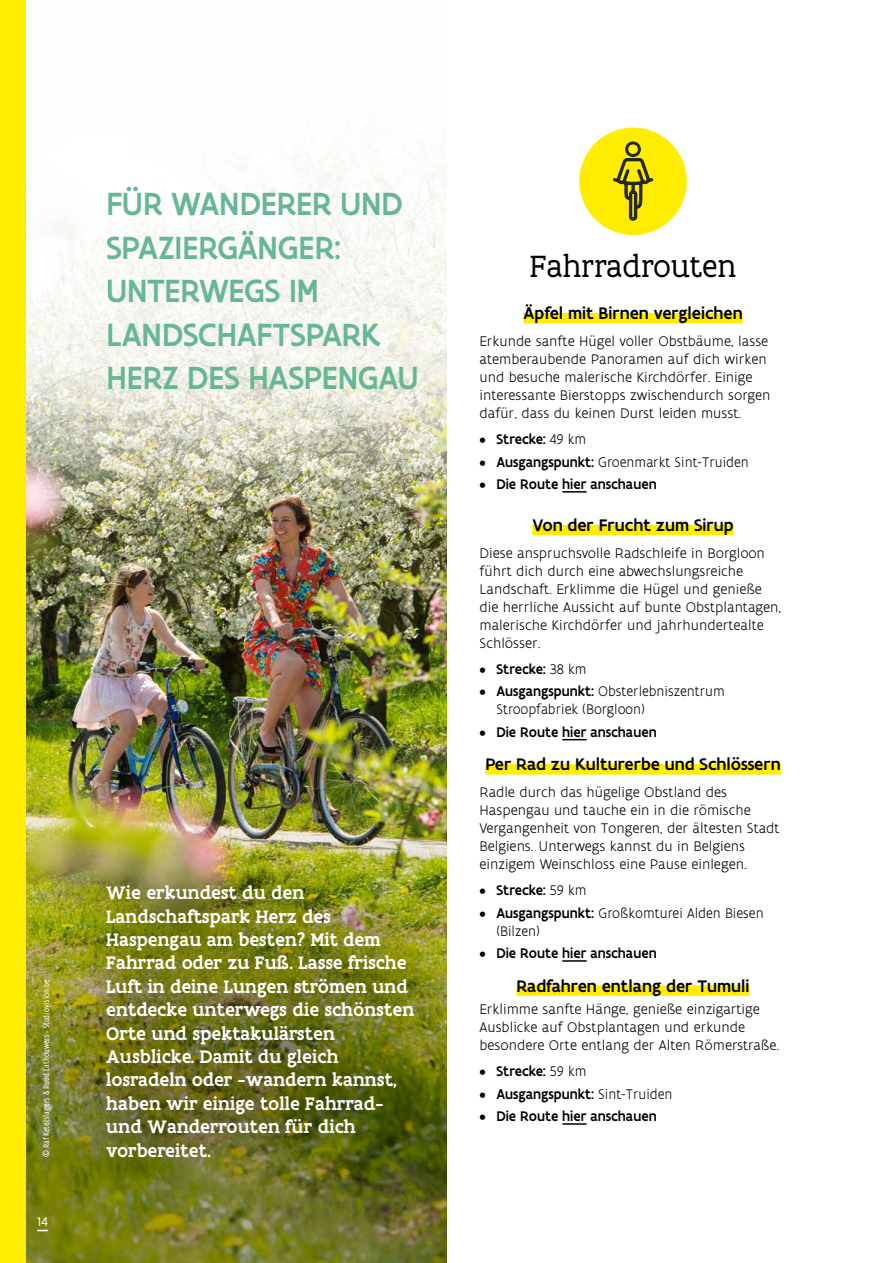
<style>
.page{position:relative;width:893px;height:1263px;background:#fff}
.page>*{position:absolute;margin:0;border:0;box-sizing:border-box;transform-origin:0 0}
.t1{font:500 34.5px/43.5px "Flanders Art Sans";color:#67b696;scale:.95 1}
.t2{font:33px "Flanders Art Serif";color:#000}
.t3{font:500 19.5px/23.4px "Flanders Art Serif";color:#fff}
.t4{font:500 18px "Flanders Art Sans";color:#000}
.t5{font:300 15px/18px "Flanders Art Sans";color:#000}
.t6{font:500 15px "Flanders Art Sans";color:#000;scale:.96 1}
.t7{font:300 15px/18px "Flanders Art Sans";color:#000;scale:.96 1}
.t8{font:13.5px "Flanders Art Sans";color:#fff}
.t9{font:condensed 9px "Flanders Art Sans";color:#fff}
.s1{font-weight:300}
.s2{font-weight:500}
</style>
<div class="page">
<img style="left:26px;top:531px;width:420px;height:211px">
<svg style="left:26px;top:146px;width:420px;height:385px"></svg>
<img style="left:26px;top:742px;width:420px;height:521px">
<div style="left:579px;top:128px;width:108px;height:107px;background:#ffed00;border-radius:50%"></div>
<svg style="left:613px;top:141px;width:41px;height:80px"></svg>
<img style="left:70px;top:850px;width:377px;height:344px">
<div style="left:0;top:0;width:26px;height:1263px;background:#ffed00"></div>
<div style="left:523px;top:313px;width:220px;height:10px;background:#ffed00"></div>
<hr style="left:562px;top:491px;width:25px;height:2px;background:#000">
<div style="left:532px;top:525px;width:202px;height:10px;background:#ffed00"></div>
<svg style="left:562px;top:739px;width:25px;height:1px"></svg>
<div style="left:485px;top:764px;width:296px;height:10px;background:#ffed00"></div>
<hr style="left:562px;top:960px;width:25px;height:2px;background:#000">
<div style="left:516px;top:985px;width:234px;height:11px;background:#ffed00"></div>
<hr style="left:562px;top:1123px;width:25px;height:2px;background:#000">
<h1 class="t1" style="left:106px;top:183px;width:330px">FÜR WANDERER UND<br>SPAZIERGÄNGER:<br>UNTERWEGS IM<br>LANDSCHAFTSPARK<br>HERZ DES HASPENGAU</h1>
<p class="t9" style="left:41px;top:1157px;width:178px;rotate:-90deg">© Raf Ketelslagers &amp; Ruud Lathouwers - Studiovision.be</p>
<p class="t8" style="left:37px;top:1213px;width:12px">14</p>
<p class="t3" style="left:106px;top:881px;width:309px">Wie erkundest du den<br>Landschaftspark Herz des<br>Haspengau am besten? Mit dem<br>Fahrrad oder zu Fuß. Lasse frische<br>Luft in deine Lungen strömen und entdecke unterwegs die schönsten<br>Orte und spektakulärsten<br>Ausblicke. Damit du gleich losradeln oder -wandern kannst, haben wir einige tolle Fahrrad&shy;und Wanderrouten für dich vorbereitet.</p>
<h2 class="t2" style="left:530px;top:247px;width:207px">Fahrradrouten</h2>
<p class="t4" style="left:523px;top:302px;width:221px">Äpfel mit Birnen vergleichen</p>
<p class="t5" style="left:479px;top:332px;width:293px">Erkunde sanfte Hügel voller Obstbäume, lasse atemberaubende Panoramen auf dich wirken und besuche malerische Kirchdörfer. Einige interessante Bierstopps zwischendurch sorgen dafür, dass du keinen Durst leiden musst.</p>
<p class="t6" style="left:479px;top:430px;width:113px">• Strecke: <span class="s1">49 km</span></p>
<p class="t7" style="left:479px;top:453px;width:282px"><span class="s2">• Ausgangspunkt:</span> Groenmarkt Sint-Truiden</p>
<p class="t6" style="left:479px;top:475px;width:186px">• Die Route hier anschauen</p>
<p class="t4" style="left:532px;top:514px;width:203px">Von der Frucht zum Sirup</p>
<p class="t5" style="left:479px;top:544px;width:303px">Diese anspruchsvolle Radschleife in Borgloon führt dich durch eine abwechslungsreiche Landschaft. Erklimme die Hügel und genieße die herrliche Aussicht auf bunte Obstplantagen, malerische Kirchdörfer und jahrhundertealte Schlösser.</p>
<p class="t6" style="left:479px;top:660px;width:113px">• Strecke: <span class="s1">38 km</span></p>
<p class="t7" style="left:496px;top:683px;width:239px;text-indent:-17px"><span class="s2">• Ausgangspunkt:</span> Obsterlebniszentrum<br>Stroopfabriek (Borgloon)</p>
<p class="t6" style="left:479px;top:722px;width:186px">• Die Route hier anschauen</p>
<p class="t4" style="left:485px;top:753px;width:297px">Per Rad zu Kulturerbe und Schlössern</p>
<p class="t5" style="left:479px;top:783px;width:301px">Radle durch das hügelige Obstland des Haspengau und tauche ein in die römische Vergangenheit von Tongeren, der ältesten Stadt Belgiens. Unterwegs kannst du in Belgiens einzigem Weinschloss eine Pause einlegen.</p>
<p class="t6" style="left:479px;top:881px;width:113px">• Strecke: <span class="s1">59 km</span></p>
<p class="t7" style="left:496px;top:904px;width:280px;text-indent:-17px"><span class="s2">• Ausgangspunkt:</span> Großkomturei Alden Biesen (Bilzen)</p>
<p class="t6" style="left:479px;top:944px;width:186px">• Die Route hier anschauen</p>
<p class="t4" style="left:516px;top:974px;width:235px">Radfahren entlang der Tumuli</p>
<p class="t5" style="left:479px;top:1000px;width:301px">Erklimme sanfte Hänge, genieße einzigartige<br>Ausblicke auf Obstplantagen und erkunde besondere Orte entlang der Alten Römerstraße.</p>
<p class="t6" style="left:479px;top:1062px;width:113px">• Strecke: <span class="s1">59 km</span></p>
<p class="t6" style="left:479px;top:1084px;width:203px">• Ausgangspunkt: <span class="s1">Sint-Truiden</span></p>
<p class="t6" style="left:479px;top:1107px;width:186px">• Die Route hier anschauen</p>
</div>
